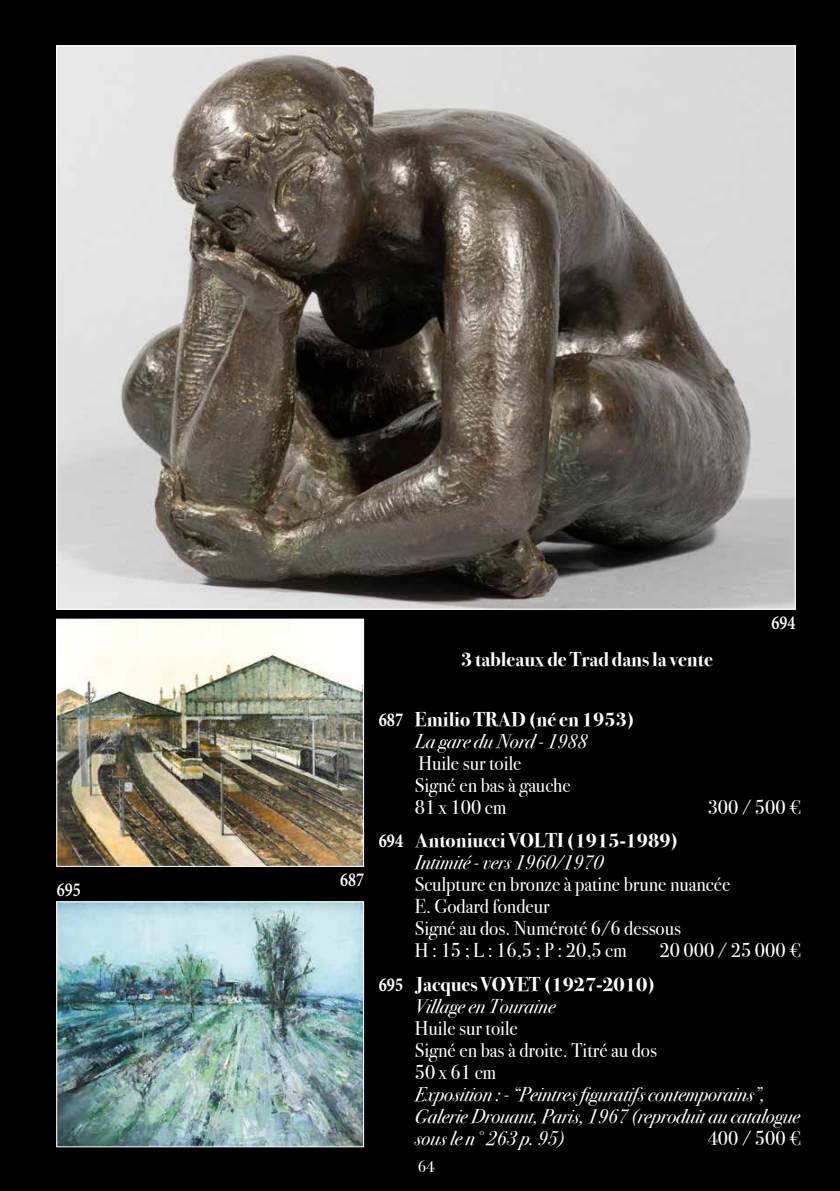
<style>
.page{position:relative;width:840px;height:1191px;background:#fff}
.page>*{position:absolute;margin:0;border:0;box-sizing:border-box;transform-origin:0 0}
.t1{font:20px/22px "Bodoni Svty Two ITCTT";color:#fff;scale:.96 1}
.t2{font:700 20px/22px "Bodoni Svty Two ITCTT";color:#fff}
.t3{font:italic 20px/22px "Bodoni Svty Two ITCTT";color:#fff;scale:.96 1}
.t4{font:600 19.8px "Minion Pro";color:#fff;scale:.82 1}
.t5{font:16px "Bodoni Svty Two ITCTT";color:#fff}
.s1{font-family:"Minion Pro";font-size:19.8px}
.s2{font-weight:400;font-style:italic}
</style>
<div class="page">
<div style="left:0;top:0;width:839px;height:1191px;background:#000"></div>
<img style="left:58px;top:620px;width:304px;height:245px">
<div style="left:56px;top:618px;width:308px;height:249px;border:1px solid #fff"></div>
<img style="left:58px;top:47px;width:735px;height:560px">
<img style="left:58px;top:903px;width:304px;height:242px">
<div style="left:56px;top:901px;width:308px;height:246px;border:1px solid #fff"></div>
<p class="t4" style="left:57px;top:876px;width:31px">695</p>
<p class="t2" style="left:461px;top:647px;width:253px">3 tableaux de Trad dans la vente</p>
<p class="t4" style="left:771px;top:608px;width:31px">694</p>
<p class="t4" style="left:340px;top:865px;width:31px">687</p>
<p class="t2" style="left:378px;top:706px;width:257px;text-align:center"><span class="s1">687</span> Emilio TRAD (né en 1953)<br><span class="s2">La gare du Nord - 1988</span></p>
<p class="t1" style="left:414px;top:750px;width:164px">Huile sur toile<br>Signé en bas à gauche<br>81 x 100 cm</p>
<p class="t1" style="left:707px;top:794px;width:99px">300 / 500 €</p>
<p class="t2" style="left:414px;top:827px;width:265px;text-indent:-36px"><span class="s1">694</span> Antoniucci VOLTI (1915-1989)<br><span class="s2">Intimité - vers 1960/1970</span></p>
<p class="t1" style="left:414px;top:871px;width:330px">Sculpture en bronze à patine brune nuancée<br>E. Godard fondeur<br>Signé au dos. Numéroté 6/6 dessous<br>H : 15 ; L : 16,5 ; P : 20,5 cm</p>
<p class="t1" style="left:659px;top:937px;width:149px">20 000 / 25 000 €</p>
<p class="t2" style="left:414px;top:971px;width:242px;text-indent:-36px"><span class="s1">695</span> Jacques VOYET (1927-2010)<br><span class="s2">Village en Touraine</span></p>
<p class="t1" style="left:414px;top:1014px;width:254px">Huile sur toile<br>Signé en bas à droite. Titré au dos<br>50 x 61 cm</p>
<p class="t3" style="left:414px;top:1081px;width:402px">Exposition : - “Peintres figuratifs contemporains”,<br>Galerie Drouant, Paris, 1967 (reproduit au catalogue sous le n° 263 p. 95)</p>
<p class="t1" style="left:707px;top:1124px;width:99px">400 / 500 €</p>
<p class="t5" style="left:417px;top:1153px;width:19px">64</p>
</div>
